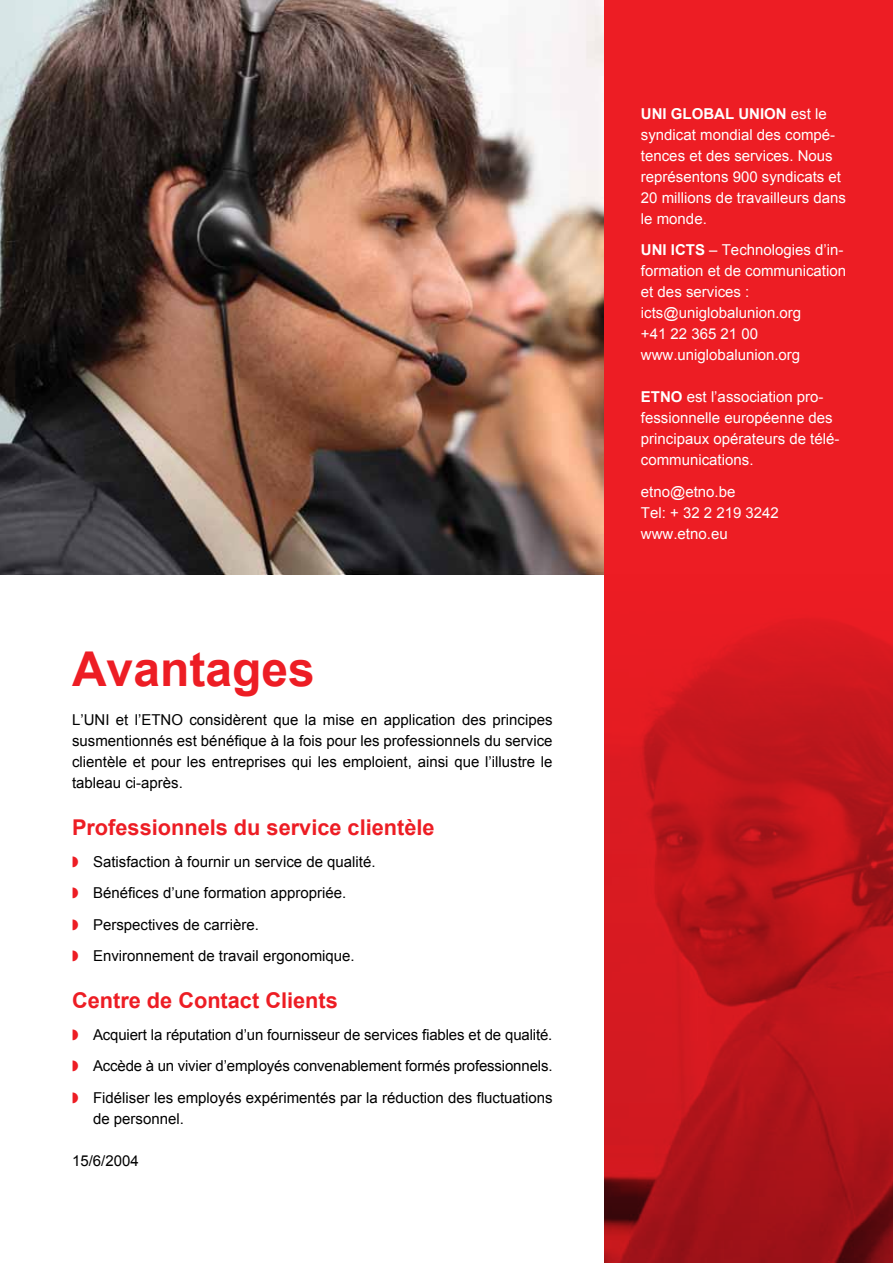
<style>
.page{position:relative;width:893px;height:1263px;background:#fff}
.page>*{position:absolute;margin:0;border:0;box-sizing:border-box;transform-origin:0 0}
.t1{font:700 48px "Arial";color:#ed1d24}
.t2{font:700 21.75px "Arial";color:#ed1d24}
.t3{font:15px/31.5px "Arial";color:#000;text-align:justify}
.t4{font:15px/21px "Arial";color:#fff}
.s1{font-weight:700}
</style>
<div class="page">
<img style="left:0;top:0;width:605px;height:574px">
<div style="left:605px;top:0;width:288px;height:1263px;background:#ed1d24"></div>
<img style="left:605px;top:619px;width:288px;height:644px">
<h1 class="t1" style="left:72px;top:637px;width:244px">Avantages</h1>
<p class="t3" style="left:72px;top:709px;width:482px;line-height:21px">L’UNI et l’ETNO considèrent que la mise en application des principes susmentionnés est bénéfique à la fois pour les professionnels du service clientèle et pour les entreprises qui les emploient, ainsi que l’illustre le tableau ci-après.</p>
<h2 class="t2" style="left:72px;top:813px;width:364px">Professionnels du service clientèle</h2>
<p class="t3" style="left:93px;top:846px;width:284px;text-align:left">Satisfaction à fournir un service de qualité.<br>Bénéfices d’une formation appropriée.<br>Perspectives de carrière.<br>Environnement de travail ergonomique.</p>
<h2 class="t2" style="left:72px;top:986px;width:267px">Centre de Contact Clients</h2>
<p class="t3" style="left:93px;top:1019px;width:461px">Acquiert la réputation d’un fournisseur de services fiables et de qualité.<br>Accède à un vivier d’employés convenablement formés professionnels.<br>Fidéliser les employés expérimentés par la réduction des fluctuations</p>
<p class="t3" style="left:93px;top:1103px;width:92px">de personnel.</p>
<p class="t3" style="left:72px;top:1145px;width:68px">15/6/2004</p>
<p class="t4" style="left:641px;top:103px;width:207px"><span class="s1">UNI Global Union</span> est le syndicat mondial des compé&shy;tences et des services. Nous représentons 900 syndicats et<br>20 millions de travailleurs dans le monde.</p>
<p class="t4" style="left:641px;top:240px;width:207px"><span class="s1">UNI ICTS</span> – Technologies d’in&shy;formation et de communication et des services : icts@uniglobalunion.org<br>+41 22 365 21 00 www.uniglobalunion.org</p>
<p class="t4" style="left:641px;top:387px;width:200px"><span class="s1">ETNO</span> est l’association pro&shy;fessionnelle européenne des principaux opérateurs de télé&shy;communications.</p>
<p class="t4" style="left:641px;top:481px;width:140px">etno@etno.be<br>Tel: + 32 2 219 3242 www.etno.eu</p>
</div>
